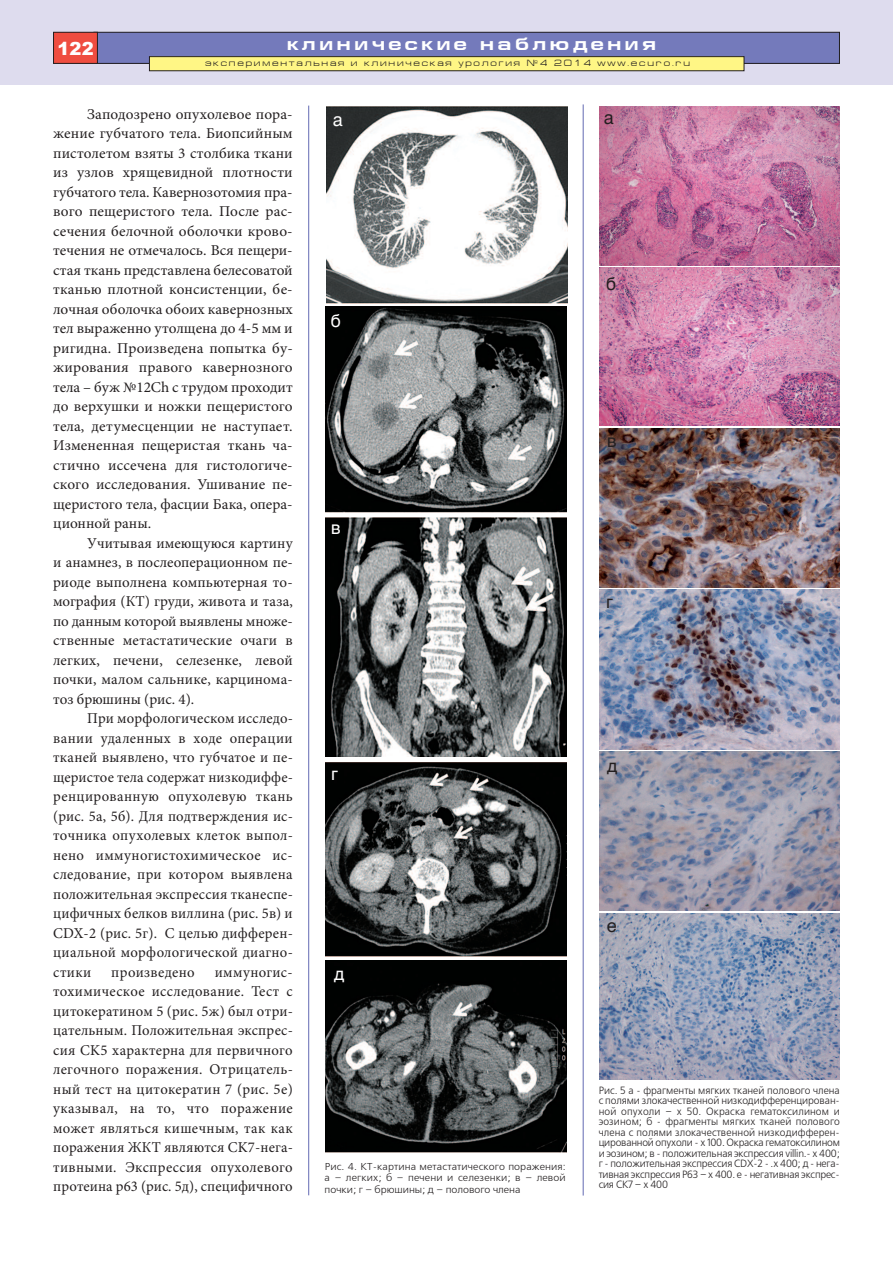
<style>
.page{position:relative;width:893px;height:1263px;background:#fff}
.page>*{position:absolute;margin:0;border:0;box-sizing:border-box;transform-origin:0 0}
.t1{font:700 18px "Europe Ext";letter-spacing:.2em;color:#fff}
.t2{font:18px "Helvetica";color:#231f20}
.t3{font:18px "Helvetica";color:#fff}
.t4{font:900 18px "Arial";color:#fff}
.t5{font:15px/19.5px "Minion Pro";letter-spacing:.01em;color:#231f20;text-align:justify}
.t6{font:10.5px/10.5px "Free Set C";letter-spacing:-.02em;color:#231f20;text-align:justify}
.t7{font:10.05px/11.4px "Free Set C";color:#231f20;text-align:justify;scale:1.05 1}
.t8{font:9px "Europe Ext";letter-spacing:.2em;color:#231f20}
</style>
<div class="page">
<div style="left:0;top:0;width:893px;height:85px;background:#dedcee"></div>
<div style="left:94px;top:32px;width:745px;height:31px;background:#747abb"></div>
<div style="left:94px;top:32px;width:746px;height:32px;border:1px solid #231f20"></div>
<div style="left:54px;top:32px;width:43px;height:31px;background:#ef4d40"></div>
<div style="left:53px;top:32px;width:45px;height:32px;border:1px solid #231f20"></div>
<div style="left:149px;top:57px;width:595px;height:14px;background:#fff685"></div>
<div style="left:149px;top:56px;width:595px;height:15px;border:1px solid #231f20"></div>
<hr style="left:308px;top:106px;width:1px;height:1089px;background:#747abb">
<hr style="left:583px;top:104px;width:1px;height:1091px;background:#747abb">
<img style="left:327px;top:107px;width:240px;height:196px">
<img style="left:325px;top:306px;width:241px;height:207px">
<img style="left:599px;top:107px;width:241px;height:158px">
<img style="left:599px;top:268px;width:241px;height:158px">
<img style="left:599px;top:428px;width:241px;height:160px">
<img style="left:599px;top:590px;width:241px;height:159px">
<img style="left:599px;top:751px;width:241px;height:160px">
<img style="left:599px;top:913px;width:241px;height:166px">
<img style="left:325px;top:518px;width:241px;height:239px">
<img style="left:325px;top:763px;width:241px;height:193px">
<img style="left:325px;top:960px;width:241px;height:193px">
<p class="t4" style="left:58px;top:36px;width:38px">122</p>
<p class="t1" style="left:287px;top:37px;width:370px">клинические наблюдения</p>
<p class="t8" style="left:205px;top:60px;width:486px">экспериментальная и клиническая урология №4 2014 www.ecuro.ru</p>
<p class="t5" style="left:53px;top:106px;width:241px;text-indent:34px">Заподозрено опухолевое пора&shy;жение губчатого тела. Биопсийным пистолетом взяты 3 столбика ткани из узлов хрящевидной плотности губчатого тела. Кавернозотомия пра&shy;вого пещеристого тела. После рас&shy;сечения белочной оболочки крово&shy;течения не отмечалось. Вся пещери&shy;стая ткань представлена белесоватой тканью плотной консистенции, бе&shy;лочная оболочка обоих кавернозных тел выраженно утолщена до 4-5 мм и ригидна. Произведена попытка бу&shy;жирования правого кавернозного тела – буж №12Сh с трудом проходит до верхушки и ножки пещеристого тела, детумесценции не наступает.<br>Измененная пещеристая ткань ча&shy;стично иссечена для гистологиче&shy;ского исследования. Ушивание пе&shy;щеристого тела, фасции Бака, опера&shy;ционной раны.</p>
<p class="t5" style="left:53px;top:535px;width:241px;text-indent:34px">Учитывая имеющуюся картину и анамнез, в послеоперационном пе&shy;риоде выполнена компьютерная то&shy;мография (КТ) груди, живота и таза, по данным которой выявлены множе&shy;ственные метастатические очаги в легких, печени, селезенке, левой почки, малом сальнике, карцинома&shy;тоз брюшины (рис. 4).</p>
<p class="t5" style="left:53px;top:710px;width:241px;text-indent:34px">При морфологическом исследо&shy;вании удаленных в ходе операции тканей выявлено, что губчатое и пе&shy;щеристое тела содержат низкодиффе&shy;ренцированную опухолевую ткань (рис. 5а, 5б). Для подтверждения ис&shy;точника опухолевых клеток выпол&shy;нено иммуногистохимическое ис&shy;следование, при котором выявлена положительная экспрессия тканеспе&shy;цифичных белков виллина (рис. 5в) и CDX-2 (рис. 5г). С целью дифферен&shy;циальной морфологической диагно&shy;стики</p>
<p class="t5" style="left:111px;top:964px;width:85px">произведено</p>
<p class="t5" style="left:53px;top:964px;width:241px;text-indent:162px">иммуногис&shy;тохимическое исследование. Тест с цитокератином 5 (рис. 5ж) был отри&shy;цательным. Положительная экспрес&shy;сия CK5 характерна для первичного легочного поражения. Отрицатель&shy;ный тест на цитокератин 7 (рис. 5е) указывал, на то, что поражение может являться кишечным, так как поражения ЖКТ являются CK7-нега&shy;тивными. Экспрессия опухолевого протеина p63 (рис. 5д), специфичного</p>
<p class="t3" style="left:333px;top:113px;width:12px">а</p>
<p class="t2" style="left:604px;top:110px;width:12px">а</p>
<p class="t3" style="left:331px;top:313px;width:12px">б</p>
<p class="t3" style="left:331px;top:521px;width:12px">в</p>
<p class="t2" style="left:606px;top:276px;width:12px">б</p>
<p class="t2" style="left:607px;top:433px;width:12px">в</p>
<p class="t2" style="left:606px;top:594px;width:8px">г</p>
<p class="t3" style="left:331px;top:766px;width:8px">г</p>
<p class="t2" style="left:606px;top:758px;width:12px">д</p>
<p class="t3" style="left:333px;top:966px;width:12px">д</p>
<p class="t2" style="left:607px;top:918px;width:12px">е</p>
<p class="t7" style="left:325px;top:1160px;width:231px">Рис. 4. КТ-картина метастатического поражения: а – легких; б – печени и селезенки; в – левой почки; г – брюшины; д – полового члена</p>
<p class="t6" style="left:599px;top:1085px;width:243px">Рис. 5 а - фрагменты мягких тканей полового члена с полями злокачественной низкодифференцирован&shy;ной опухоли – х 50. Окраска гематоксилином и эозином; б - фрагменты мягких тканей полового члена с полями злокачественной низкодифферен&shy;цированной опухоли - х 100. Окраска гематоксилином и эозином; в - положительная экспрессия villin.- х 400; г - положительная экспрессия CDX-2 - .х 400; д - нега&shy;тивная экспрессия Р63 – х 400. е - негативная экспрес&shy;сия СК7 – х 400</p>
</div>
